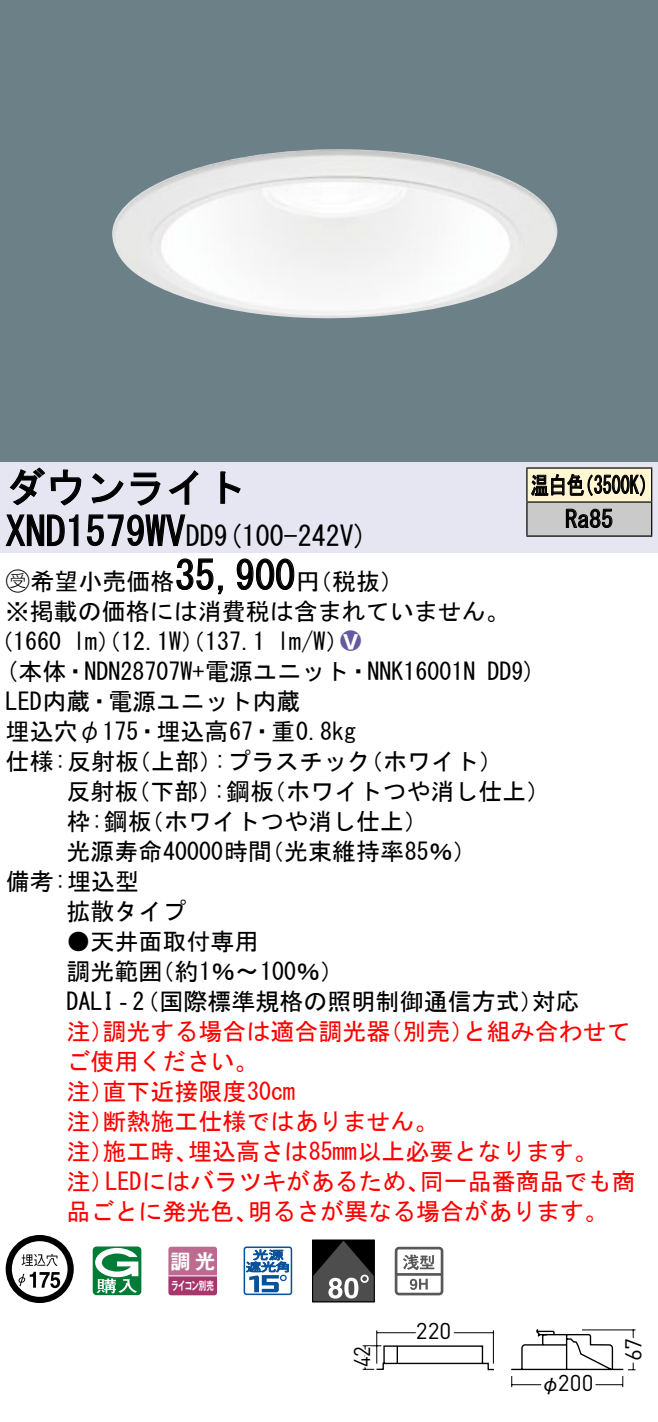
<style>
.page{position:relative;width:658px;height:1422px;background:#fff}
.page>*{position:absolute;margin:0;border:0;box-sizing:border-box;transform-origin:0 0}
.t1{font:40px "MS Gothic";color:#000}
.t2{font:28px "MS Gothic";color:#000}
.t3{font:24px/30.4px "MS Gothic";color:#000}
.t4{font:24px/30px "MS Gothic";color:#f00}
.t5{font:24px/34px "MS Gothic";color:#000;scale:.75 1}
.t6{font:24px "Ford Classification 1";color:#635aa0}
.t7{font:22.8px "DINOT";letter-spacing:.005em;color:#000}
.t8{font:22.8px "DINOT";letter-spacing:.005em;color:#000;scale:.9 1}
.t9{font:20px "Gothic MB101 Pro De Bold 90 pv RKSJ H";color:#fff}
.t10{font:20px "Gothic BBB Pro Medium 90 pv RKSJ H";color:#000}
.t11{font:11.6px "Gothic MB101 Pro De Bold 90 pv RKSJ H";letter-spacing:-.05em;color:#fff;scale:.65 1}
.s1{font-size:28px}
.s2{font-family:"Ford Classification 1"}
.s3{color:#fff}
</style>
<div class="page">
<div style="left:0;top:0;width:658px;height:462px;background:#6c8087"></div>
<img style="left:112px;top:149px;width:445px;height:170px">
<div style="left:0;top:462px;width:658px;height:90px;background:#e6e5f2"></div>
<svg style="left:9px;top:467px;width:73px;height:39px"></svg>
<svg style="left:91px;top:473px;width:33px;height:30px"></svg>
<svg style="left:130px;top:472px;width:30px;height:34px"></svg>
<svg style="left:168px;top:470px;width:30px;height:35px"></svg>
<svg style="left:220px;top:471px;width:21px;height:33px"></svg>
<svg style="left:5px;top:514px;width:74px;height:32px"></svg>
<svg style="left:86px;top:514px;width:100px;height:33px"></svg>
<svg style="left:176px;top:558px;width:47px;height:37px"></svg>
<svg style="left:236px;top:558px;width:59px;height:32px"></svg>
<svg style="left:6px;top:1235px;width:68px;height:68px"></svg>
<svg style="left:93px;top:1246px;width:48px;height:49px"></svg>
<svg style="left:168px;top:1246px;width:49px;height:49px;background:#b65b85"></svg>
<hr style="left:168px;top:1275px;width:49px;height:1px;background:#fff">
<svg style="left:243px;top:1246px;width:49px;height:49px"></svg>
<div style="left:312px;top:1239px;width:62px;height:63px;border:1px solid #000"></div>
<svg style="left:312px;top:1240px;width:62px;height:61px;background:#474747"></svg>
<svg style="left:395px;top:1246px;width:48px;height:49px"></svg>
<div style="left:527px;top:468px;width:124px;height:34px;background:#fff6d2"></div>
<div style="left:527px;top:502px;width:124px;height:34px;background:#cacaca"></div>
<hr style="left:526px;top:467px;width:126px;height:2px;background:#000">
<hr style="left:526px;top:468px;width:1px;height:33px;background:#000">
<hr style="left:651px;top:468px;width:1px;height:33px;background:#000">
<hr style="left:526px;top:501px;width:126px;height:2px;background:#000">
<hr style="left:526px;top:502px;width:1px;height:33px;background:#000">
<hr style="left:651px;top:502px;width:1px;height:33px;background:#000">
<hr style="left:526px;top:535px;width:126px;height:2px;background:#000">
<svg style="left:531px;top:473px;width:114px;height:23px"></svg>
<svg style="left:565px;top:508px;width:47px;height:20px"></svg>
<svg style="left:511px;top:1329px;width:125px;height:59px"></svg>
<svg style="left:362px;top:1330px;width:132px;height:40px"></svg>
<h1 class="t1" style="left:6px;top:467px;width:242px">ダウンライト</h1>
<p class="t2" style="left:214px;top:522px;width:155px">(9 100-242 (V</p>
<h1 class="t1" style="left:6px;top:511px;width:210px">XND1579WV<span class="s1">DD</span></h1>
<h1 class="t1" style="left:175px;top:555px;width:121px">35,900</h1>
<p class="t3" style="left:6px;top:566px;width:505px"><span class="s2">B</span>希望小売価格<br>※掲載の価格には消費税は含まれていません。</p>
<p class="t6" style="left:340px;top:629px;width:22px">2<span class="s3">8</span></p>
<p class="t3" style="left:296px;top:566px;width:109px">（円税抜(</p>
<p class="t3" style="left:277px;top:626px;width:73px">l m (W/</p>
<p class="t3" style="left:-11px;top:626px;width:74px">（1660</p>
<p class="t3" style="left:73px;top:626px;width:193px">lm）（12.1 ）（W 137.1</p>
<p class="t5" style="left:565px;top:468px;width:65px;text-indent:-34px">温白色<br>Ra85</p>
<p class="t5" style="left:575px;top:468px;width:109px">（3500 (K</p>
<p class="t3" style="left:6px;top:656px;width:471px">(本体・NDN28707 +W 電源ユニット・NNK16001N</p>
<p class="t3" style="left:6px;top:686px;width:296px">LED内蔵・電源ユニット内蔵</p>
<p class="t3" style="left:6px;top:716px;width:352px">埋込穴φ175・埋込高67・重0.8kg</p>
<p class="t3" style="left:359px;top:746px;width:145px">（ホワイト(</p>
<p class="t3" style="left:487px;top:656px;width:50px">DD (9</p>
<p class="t3" style="left:214px;top:746px;width:158px">:プラスチック</p>
<p class="t3" style="left:6px;top:746px;width:135px">仕様:反射板</p>
<p class="t3" style="left:127px;top:746px;width:97px">（上部）</p>
<p class="t3" style="left:66px;top:776px;width:73px">反射板</p>
<p class="t3" style="left:126px;top:776px;width:97px">（下部）</p>
<p class="t3" style="left:213px;top:776px;width:62px">:鋼板</p>
<p class="t3" style="left:262px;top:776px;width:289px">（ホワイトつや消し仕上(</p>
<p class="t3" style="left:66px;top:806px;width:87px">枠:鋼板</p>
<p class="t3" style="left:140px;top:806px;width:289px">（ホワイトつや消し仕上(</p>
<p class="t3" style="left:66px;top:836px;width:207px">光源寿命40000時間</p>
<p class="t3" style="left:6px;top:866px;width:135px">備考:埋込型</p>
<p class="t3" style="left:66px;top:896px;width:121px">拡散タイプ</p>
<p class="t3" style="left:150px;top:926px;width:195px;text-indent:-84px">●天井面取付専用<br>（約1％〜100％(</p>
<p class="t3" style="left:260px;top:836px;width:218px">（光束維持率85％(</p>
<p class="t3" style="left:66px;top:956px;width:97px">調光範囲</p>
<p class="t3" style="left:66px;top:986px;width:478px">DALI‐（2 国際標準規格の照明制御通信方式）</p>
<p class="t4" style="left:462px;top:1016px;width:169px">と組み合わせて</p>
<p class="t3" style="left:531px;top:986px;width:49px">対応</p>
<p class="t4" style="left:102px;top:1016px;width:289px">調光する場合は適合調光器</p>
<p class="t4" style="left:378px;top:1016px;width:97px">（別売）</p>
<p class="t4" style="left:66px;top:1016px;width:49px">注）</p>
<p class="t4" style="left:66px;top:1046px;width:193px">ご使用ください。</p>
<p class="t4" style="left:102px;top:1076px;width:194px">直下近接限度30cm</p>
<p class="t4" style="left:102px;top:1076px;width:337px;text-indent:-36px">注）<br>断熱施工仕様ではありません。</p>
<p class="t4" style="left:66px;top:1106px;width:49px">注）</p>
<p class="t4" style="left:188px;top:1136px;width:411px">埋込高さは85mm以上必要となります。</p>
<p class="t4" style="left:102px;top:1136px;width:97px">施工時、</p>
<p class="t4" style="left:66px;top:1136px;width:49px">注）</p>
<p class="t4" style="left:66px;top:1166px;width:49px">注）</p>
<p class="t4" style="left:105px;top:1166px;width:326px">LEDにはバラツキがあるため、</p>
<p class="t4" style="left:420px;top:1166px;width:217px">同一品番商品でも商</p>
<p class="t4" style="left:66px;top:1196px;width:193px">品ごとに発光色、</p>
<p class="t4" style="left:248px;top:1196px;width:362px">明るさが異なる場合があります。</p>
<p class="t9" style="left:171px;top:1244px;width:46px">調光</p>
<p class="t11" style="left:171px;top:1275px;width:67px">ライコン別売</p>
<p class="t8" style="left:346px;top:1366px;width:24px;rotate:-90deg">42</p>
<p class="t7" style="left:416px;top:1314px;width:37px">220</p>
<p class="t7" style="left:558px;top:1367px;width:37px">200</p>
<p class="t10" style="left:540px;top:1367px;width:21px">φ</p>
<p class="t7" style="left:617px;top:1360px;width:24px;rotate:-90deg">67</p>
</div>
